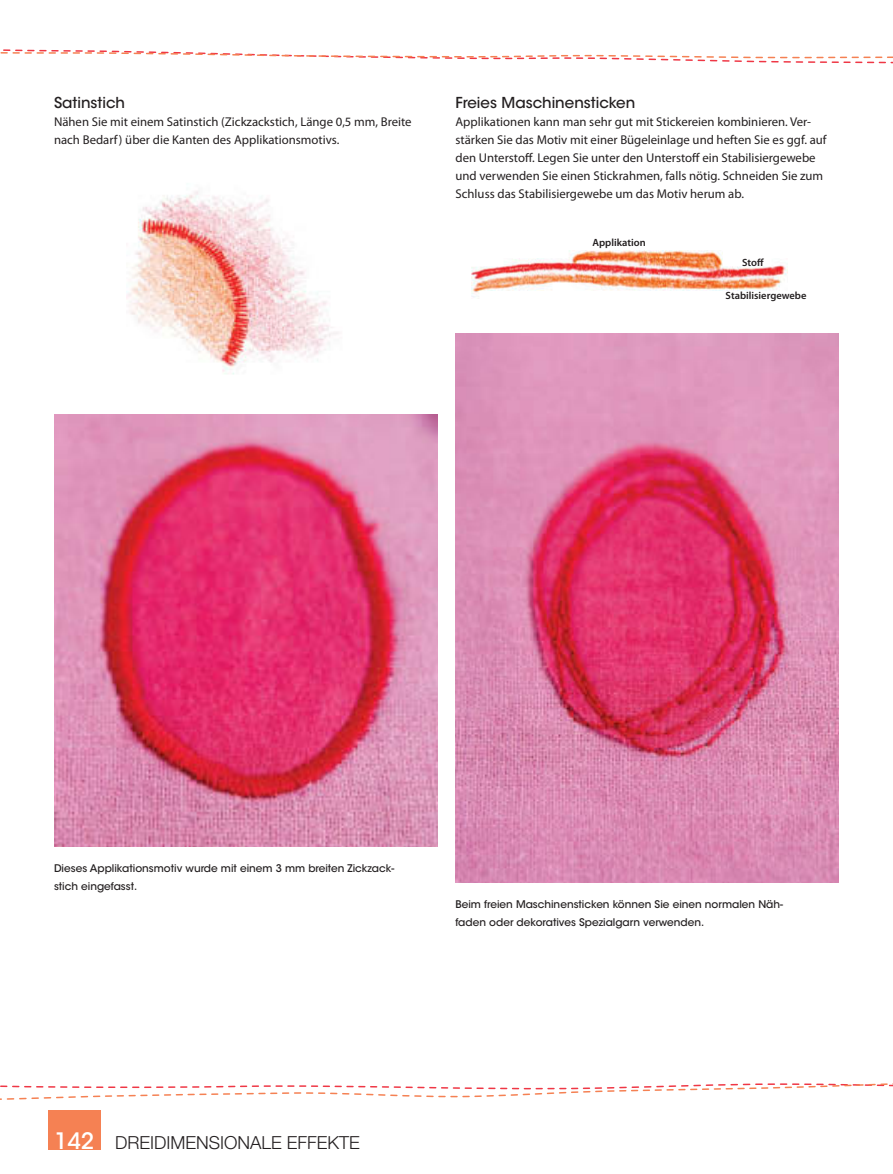
<style>
.page{position:relative;width:893px;height:1174px;background:#fff}
.page>*{position:absolute;margin:0;border:0;box-sizing:border-box;transform-origin:0 0}
.t1{font:300 18px "Helvetica Neue LT Std";color:#231f20}
.t2{font:500 15px "ITC Avant Garde Std";color:#231f20}
.t3{font:12.75px/18px "Myriad Pro";color:#231f20}
.t4{font:500 10.5px/18px "ITC Avant Garde Std";color:#231f20}
.t5{font:600 10.5px "Myriad Pro";color:#231f20}
.s1{font-family:"ITC Avant Garde Std";font-weight:500;font-size:22.5px;color:#fff}
</style>
<div class="page">
<div style="left:48px;top:1110px;width:53px;height:39px;background:#f58153"></div>
<svg style="left:0;top:1083px;width:893px;height:17px"></svg>
<svg style="left:0;top:49px;width:893px;height:15px"></svg>
<img style="left:54px;top:414px;width:383px;height:432px">
<img style="left:126px;top:191px;width:213px;height:184px">
<img style="left:455px;top:333px;width:384px;height:549px">
<img style="left:471px;top:250px;width:317px;height:49px">
<p class="t2" style="left:54px;top:93px;width:73px">Satinstich</p>
<p class="t3" style="left:54px;top:113px;width:359px">Nähen Sie mit einem Satinstich (Zickzackstich, Länge 0,5 mm, Breite nach Bedarf) über die Kanten des Applikationsmotivs.</p>
<p class="t2" style="left:455px;top:93px;width:181px">Freies Maschinensticken</p>
<p class="t3" style="left:455px;top:113px;width:373px">Applikationen kann man sehr gut mit Stickereien kombinieren. Ver&shy;stärken Sie das Motiv mit einer Bügeleinlage und heften Sie es ggf. auf den Unterstoff. Legen Sie unter den Unterstoff ein Stabilisiergewebe und verwenden Sie einen Stickrahmen, falls nötig. Schneiden Sie zum Schluss das Stabilisiergewebe um das Motiv herum ab.</p>
<p class="t5" style="left:592px;top:235px;width:55px">Applikation</p>
<p class="t5" style="left:742px;top:256px;width:23px">Stoff</p>
<p class="t5" style="left:726px;top:288px;width:82px">Stabilisiergewebe</p>
<p class="t4" style="left:54px;top:859px;width:342px">Dieses Applikationsmotiv wurde mit einem 3 mm breiten Zickzack&shy;stich eingefasst.</p>
<p class="t4" style="left:455px;top:895px;width:329px">Beim freien Maschinensticken können Sie einen normalen Näh&shy;faden oder dekoratives Spezialgarn verwenden.</p>
<p class="t1" style="left:54px;top:1131px;width:307px"><span class="s1">142</span> DREIDIMENSIONALE EFFEKTE</p>
</div>
